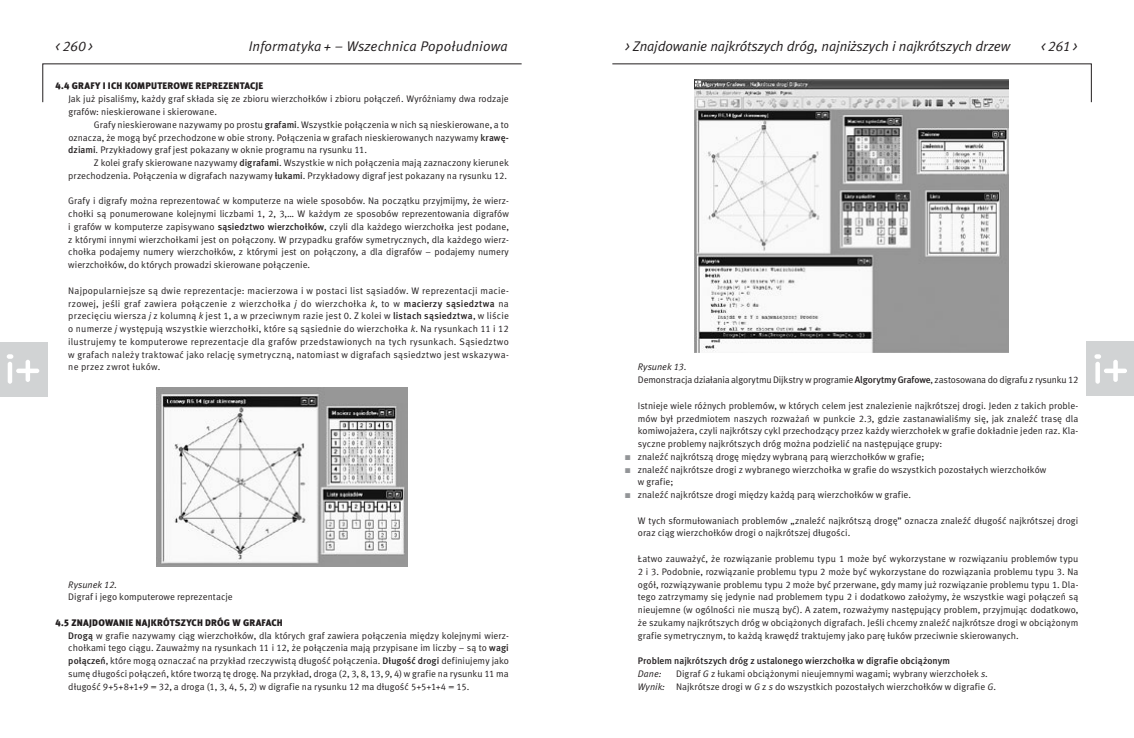
<style>
.page{position:relative;width:1134px;height:738px;background:#fff}
.page>*{position:absolute;margin:0;border:0;box-sizing:border-box;transform-origin:0 0}
.t1{font:italic 14px "Meta Normal CELF";letter-spacing:.005em;color:#221e1f}
.t2{font:9.5px/12.8px "Meta Normal CELF";letter-spacing:.005em;color:#221e1f;text-align:justify}
.t3{font:9.5px/12.8px "Meta Normal CELF";letter-spacing:-.015em;color:#221e1f}
.t4{font:9.5px "Meta Black CELF";letter-spacing:.02em;color:#221e1f}
.t5{font:9.5px "Meta Medium CELF";letter-spacing:.005em;color:#221e1f}
.t6{font:italic 9.5px "Meta Normal CELF";color:#221e1f}
.s1{font-family:"Meta Medium CELF"}
.s2{font-style:italic}
.s3{color:#939598}
</style>
<div class="page">
<svg style="left:42px;top:63px;width:480px;height:40px"></svg>
<svg style="left:612px;top:63px;width:480px;height:40px"></svg>
<div style="left:0;top:341px;width:48px;height:55px;background:#d1d3d4"></div>
<hr style="left:8px;top:361px;width:4px;height:22px;background:#fff;border-radius:2px">
<svg style="left:7px;top:354px;width:32px;height:27px"></svg>
<div style="left:1087px;top:341px;width:47px;height:55px;background:#d1d3d4"></div>
<div style="left:1095px;top:361px;width:5px;height:22px;background:#fff;border-radius:2px"></div>
<svg style="left:1094px;top:354px;width:33px;height:27px"></svg>
<img style="left:695px;top:80px;width:314px;height:272px">
<img style="left:157px;top:387px;width:250px;height:179px">
<h1 class="t1" style="left:56px;top:38px;width:39px">&lt; 260 &gt;</h1>
<h1 class="t1" style="left:249px;top:38px;width:260px">Informatyka + – Wszechnica Popołudniowa</h1>
<h1 class="t1" style="left:625px;top:38px;width:386px">&gt; Znajdowanie najkrótszych dróg, najniższych i najkrótszych drzew</h1>
<h1 class="t1" style="left:1041px;top:38px;width:38px">&lt; 261 &gt;</h1>
<p class="t4" style="left:56px;top:80px;width:209px">4.4 GRAFY I ICH KOMPUTEROWE REPREZENTACJE</p>
<p class="t2" style="left:68px;top:92px;width:442px">Jak już pisaliśmy, każdy graf składa się ze zbioru wierzchołków i zbioru połączeń. Wyróżniamy dwa rodzaje grafów: nieskierowane i skierowane.</p>
<p class="t2" style="left:68px;top:118px;width:442px;text-indent:26px">Grafy nieskierowane nazywamy po prostu <span class="s1">grafami</span>. Wszystkie połączenia w nich są nieskierowane, a to oznacza, że mogą być przechodzone w obie strony. Połączenia w grafach nieskierowanych nazywamy <span class="s1">krawę&shy;dziami</span>. Przykładowy graf jest pokazany w oknie programu na rysunku 11.</p>
<p class="t2" style="left:68px;top:156px;width:442px;text-align:right">Z kolei grafy skierowane nazywamy <span class="s1">digrafami</span>. Wszystkie w nich połączenia mają zaznaczony kierunek przechodzenia. Połączenia w digrafach nazywamy <span class="s1">łukami</span>. Przykładowy digraf jest pokazany na rysunku 12.</p>
<p class="t2" style="left:68px;top:195px;width:442px">Grafy i digrafy można reprezentować w komputerze na wiele sposobów. Na początku przyjmijmy, że wierz&shy;chołki są ponumerowane kolejnymi liczbami 1, 2, 3,… W każdym ze sposobów reprezentowania digrafów i grafów w komputerze zapisywano <span class="s1">sąsiedztwo wierzchołków</span>, czyli dla każdego wierzchołka jest podane, z którymi innymi wierzchołkami jest on połączony. W przypadku grafów symetrycznych, dla każdego wierz&shy;chołka podajemy numery wierzchołków, z którymi jest on połączony, a dla digrafów – podajemy numery wierzchołków, do których prowadzi skierowane połączenie.</p>
<p class="t2" style="left:68px;top:284px;width:442px">Najpopularniejsze są dwie reprezentacje: macierzowa i w postaci list sąsiadów. W reprezentacji macie&shy;rzowej, jeśli graf zawiera połączenie z wierzchołka <span class="s2">j</span> do wierzchołka <span class="s2">k</span>, to w <span class="s1">macierzy sąsiedztwa</span> na przecięciu wiersza <span class="s2">j</span> z kolumną <span class="s2">k</span> jest 1, a w przeciwnym razie jest 0. Z kolei w <span class="s1">listach sąsiedztwa</span>, w liście o numerze <span class="s2">j</span> występują wszystkie wierzchołki, które są sąsiednie do wierzchołka <span class="s2">k</span>. Na rysunkach 11 i 12 ilustrujemy te komputerowe reprezentacje dla grafów przedstawionych na tych rysunkach. Sąsiedztwo w grafach należy traktować jako relację symetryczną, natomiast w digrafach sąsiedztwo jest wskazywa&shy;ne przez zwrot łuków.</p>
<p class="t6" style="left:68px;top:578px;width:50px">Rysunek 12.</p>
<p class="t2" style="left:68px;top:590px;width:166px">Digraf i jego komputerowe reprezentacje</p>
<p class="t4" style="left:56px;top:616px;width:229px">4.5 ZNAJDOWANIE NAJKRÓTSZYCH DRÓG W GRAFACH</p>
<p class="t2" style="left:68px;top:628px;width:442px"><span class="s1">Drogą</span> w grafie nazywamy ciąg wierzchołków, dla których graf zawiera połączenia między kolejnymi wierz&shy;chołkami tego ciągu. Zauważmy na rysunkach 11 i 12, że połączenia mają przypisane im liczby – są to <span class="s1">wagi połączeń</span>, które mogą oznaczać na przykład rzeczywistą długość połączenia. <span class="s1">Długość drogi</span> definiujemy jako sumę długości połączeń, które tworzą tę drogę. Na przykład, droga (2, 3, 8, 13, 9, 4) w grafie na rysunku 11 ma długość 9+5+8+1+9 = 32, a droga (1, 3, 4, 5, 2) w digrafie na rysunku 12 ma długość 5+5+1+4 = 15.</p>
<p class="t3" style="left:638px;top:360px;width:442px"><span class="s2">Rysunek 13.<br></span>Demonstracja działania algorytmu Dijkstry w programie <span class="s1">Algorytmy Grafowe</span>, zastosowana do digrafu z rysunku 12</p>
<p class="t2" style="left:638px;top:399px;width:442px">Istnieje wiele różnych problemów, w których celem jest znalezienie najkrótszej drogi. Jeden z takich proble&shy;mów był przedmiotem naszych rozważań w punkcie 2.3, gdzie zastanawialiśmy się, jak znaleźć trasę dla komiwojażera, czyli najkrótszy cykl przechodzący przez każdy wierzchołek w grafie dokładnie jeden raz. Kla&shy;syczne problemy najkrótszych dróg można podzielić na następujące grupy:</p>
<p class="t2" style="left:625px;top:450px;width:301px"><span class="s3">■</span> znaleźć najkrótszą drogę między wybraną parą wierzchołków w grafie;</p>
<p class="t2" style="left:638px;top:462px;width:410px;text-indent:-13px"><span class="s3">■</span> znaleźć najkrótsze drogi z wybranego wierzchołka w grafie do wszystkich pozostałych wierzchołków w grafie;</p>
<p class="t2" style="left:625px;top:488px;width:287px"><span class="s3">■</span> znaleźć najkrótsze drogi między każdą parą wierzchołków w grafie.</p>
<p class="t2" style="left:638px;top:513px;width:442px">W tych sformułowaniach problemów „znaleźć najkrótszą drogę” oznacza znaleźć długość najkrótszej drogi oraz ciąg wierzchołków drogi o najkrótszej długości.</p>
<p class="t2" style="left:638px;top:552px;width:442px">Łatwo zauważyć, że rozwiązanie problemu typu 1 może być wykorzystane w rozwiązaniu problemów typu 2 i 3. Podobnie, rozwiązanie problemu typu 2 może być wykorzystane do rozwiązania problemu typu 3. Na ogół, rozwiązywanie problemu typu 2 może być przerwane, gdy mamy już rozwiązanie problemu typu 1. Dla&shy;tego zatrzymamy się jedynie nad problemem typu 2 i dodatkowo założymy, że wszystkie wagi połączeń są nieujemne (w ogólności nie muszą być). A zatem, rozważymy następujący problem, przyjmując dodatkowo, że szukamy najkrótszych dróg w obciążonych digrafach. Jeśli chcemy znaleźć najkrótsze drogi w obciążonym grafie symetrycznym, to każdą krawędź traktujemy jako parę łuków przeciwnie skierowanych.</p>
<p class="t5" style="left:638px;top:654px;width:314px">Problem najkrótszych dróg z ustalonego wierzchołka w digrafie obciążonym</p>
<p class="t6" style="left:638px;top:667px;width:25px">Dane:</p>
<p class="t2" style="left:638px;top:666px;width:360px;text-indent:38px">Digraf <span class="s2">G</span> z łukami obciążonymi nieujemnymi wagami; wybrany wierzchołek <span class="s2">s</span>.<br><span class="s2">Wynik:</span> Najkrótsze drogi w <span class="s2">G</span> z <span class="s2">s</span> do wszystkich pozostałych wierzchołków w digrafie <span class="s2">G</span>.</p>
</div>
